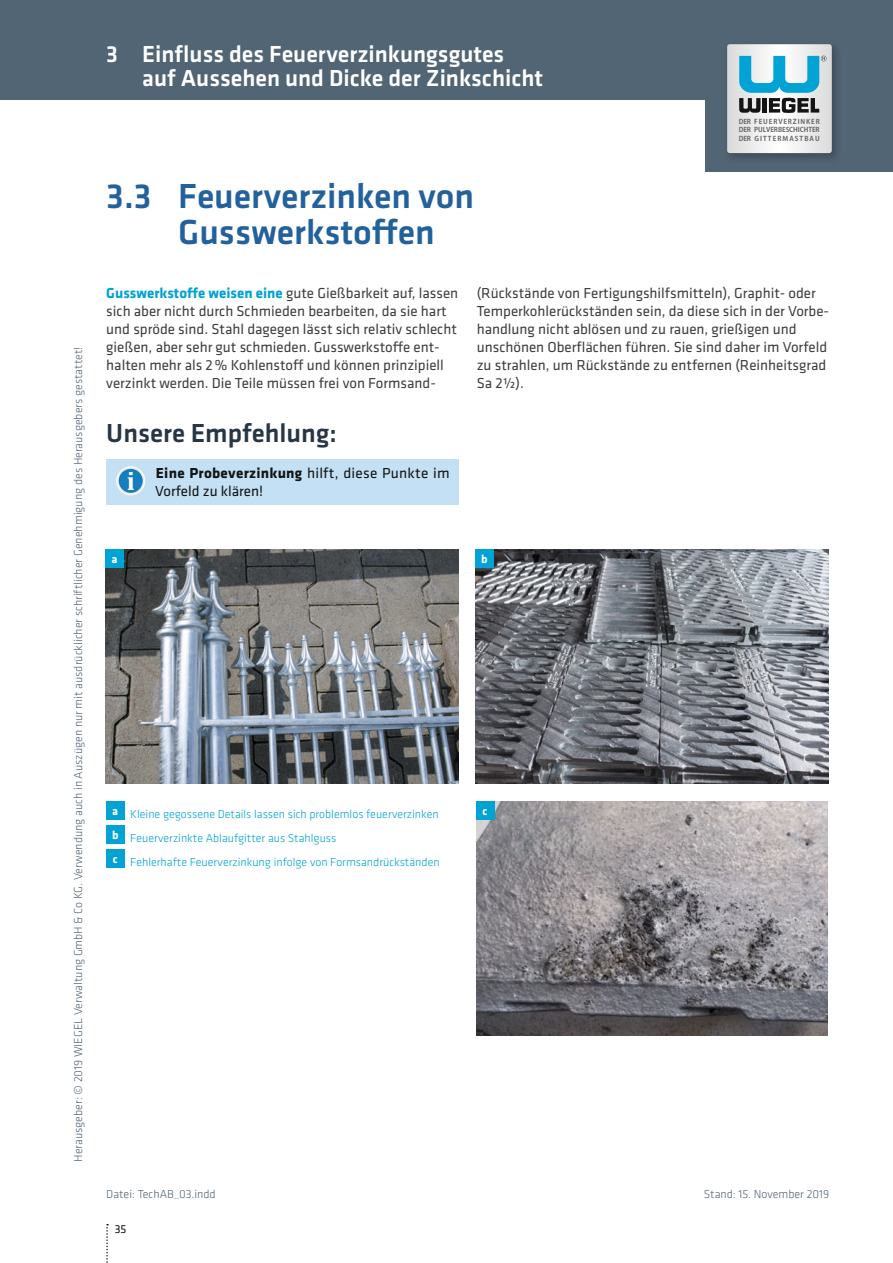
<style>
.page{position:relative;width:893px;height:1263px;background:#fff}
.page>*{position:absolute;margin:0;border:0;box-sizing:border-box;transform-origin:0 0}
.t1{font:500 36px/36px "Klavika";color:#22619c}
.t2{font:500 27px "Klavika";color:#273644}
.t3{font:700 26.1px "Cambria";color:#fff}
.t4{font:500 24px/24px "Klavika";color:#fff}
.t5{font:15px/18px "Klavika";color:#3d3f3f}
.t6{font:15px/18px "Klavika";color:#131413}
.t7{font:300 12px "Klavika";color:#526575}
.t8{font:300 12px/24px "Klavika";color:#00a3d3}
.t9{font:700 12px "Klavika";color:#fff}
.t10{font:12px "Klavika";color:#131413}
.t11{font:700 6.75px/8.7px "Koz Go Pro";letter-spacing:.06em;color:#686867;text-align:justify}
.s1{font-weight:700;color:#00a3d3}
.s2{font-weight:700}
</style>
<div class="page">
<svg style="left:106px;top:1224px;width:2px;height:39px"></svg>
<div style="left:0;top:0;width:893px;height:100px;background:#526575"></div>
<div style="left:706px;top:59px;width:187px;height:113px;background:#526575"></div>
<div style="left:106px;top:460px;width:353px;height:45px;background:#c4e0f4"></div>
<svg style="left:117px;top:467px;width:28px;height:28px"></svg>
<div style="left:117px;top:467px;width:28px;height:28px;border:1px solid #fff;border-radius:50%"></div>
<div style="left:119px;top:469px;width:24px;height:24px;background:#177ebe;border-radius:50%"></div>
<div style="left:723px;top:40px;width:120px;height:124px;background:#273644;opacity:.5"></div>
<svg style="left:727px;top:44px;width:105px;height:109px;background:#b8d1d8"></svg>
<img style="left:475px;top:550px;width:353px;height:234px">
<img style="left:476px;top:802px;width:352px;height:234px">
<img style="left:106px;top:550px;width:352px;height:234px">
<div style="left:475px;top:550px;width:18px;height:18px;background:#00a3d3"></div>
<div style="left:476px;top:802px;width:18px;height:18px;background:#00a3d3"></div>
<div style="left:106px;top:550px;width:18px;height:18px;background:#00a3d3"></div>
<div style="left:106px;top:802px;width:18px;height:18px;background:#00a3d3"></div>
<div style="left:106px;top:826px;width:18px;height:18px;background:#00a3d3"></div>
<div style="left:106px;top:850px;width:18px;height:18px;background:#00a3d3"></div>
<p class="t7" style="left:72px;top:1162px;width:817px;rotate:-90deg">Herausgeber: © 2019 WIEGEL Verwaltung GmbH &amp; Co KG. Verwendung auch in Auszügen nur mit ausdrücklicher schriftlicher Genehmigung des Herausgebers gestattet!</p>
<h3 class="t4" style="left:142px;top:42px;width:402px;text-indent:-36px">3 Einfluss des Feuerverzinkungsgutes auf Aussehen und Dicke der Zinkschicht</h3>
<h1 class="t1" style="left:178px;top:179px;width:297px;text-indent:-72px">3.3 Feuerverzinken von<br>Gusswerkstoffen</h1>
<p class="t11" style="left:739px;top:118px;width:83px">DER FEUERVERZINKER DER PULVERBESCHICHTER DER GITTERMASTBAU</p>
<p class="t5" style="left:106px;top:284px;width:353px"><span class="s1">Gusswerkstoffe weisen eine</span> gute Gießbarkeit auf, lassen sich aber nicht durch Schmieden bearbeiten, da sie hart und spröde sind. Stahl dagegen lässt sich relativ schlecht gießen, aber sehr gut schmieden. Gusswerkstoffe ent&shy;halten mehr als 2% Kohlenstoff und können prinzipiell verzinkt werden. Die Teile müssen frei von Formsand-</p>
<p class="t5" style="left:477px;top:284px;width:354px">(Rückstände von Fertigungshilfsmitteln), Graphit- oder Temperkohlerückständen sein, da diese sich in der Vorbe&shy;handlung nicht ablösen und zu rauen, grießigen und unschönen Oberflächen führen. Sie sind daher im Vorfeld zu strahlen, um Rückstände zu entfernen (Reinheitsgrad Sa 2½).</p>
<h2 class="t2" style="left:106px;top:418px;width:232px">Unsere Empfehlung:</h2>
<h3 class="t3" style="left:127px;top:462px;width:10px">i</h3>
<p class="t6" style="left:155px;top:464px;width:296px"><span class="s2">Eine Probeverzinkung</span> hilft, diese Punkte im<br>Vorfeld zu klären!</p>
<p class="t9" style="left:112px;top:553px;width:7px">a</p>
<p class="t9" style="left:481px;top:553px;width:8px">b</p>
<p class="t8" style="left:112px;top:802px;width:329px"><sup>a</sup> Kleine gegossene Details lassen sich problemlos feuerverzinken <sup>b</sup> Feuerverzinkte Ablaufgitter aus Stahlguss<br><sup>c</sup> Fehlerhafte Feuerverzinkung infolge von Formsandrückständen</p>
<p class="t9" style="left:483px;top:805px;width:6px">c</p>
<p class="t7" style="left:106px;top:1187px;width:111px">Datei: TechAB_03.indd</p>
<p class="t7" style="left:704px;top:1187px;width:127px">Stand: 15. November 2019</p>
<p class="t10" style="left:115px;top:1223px;width:13px">35</p>
</div>
